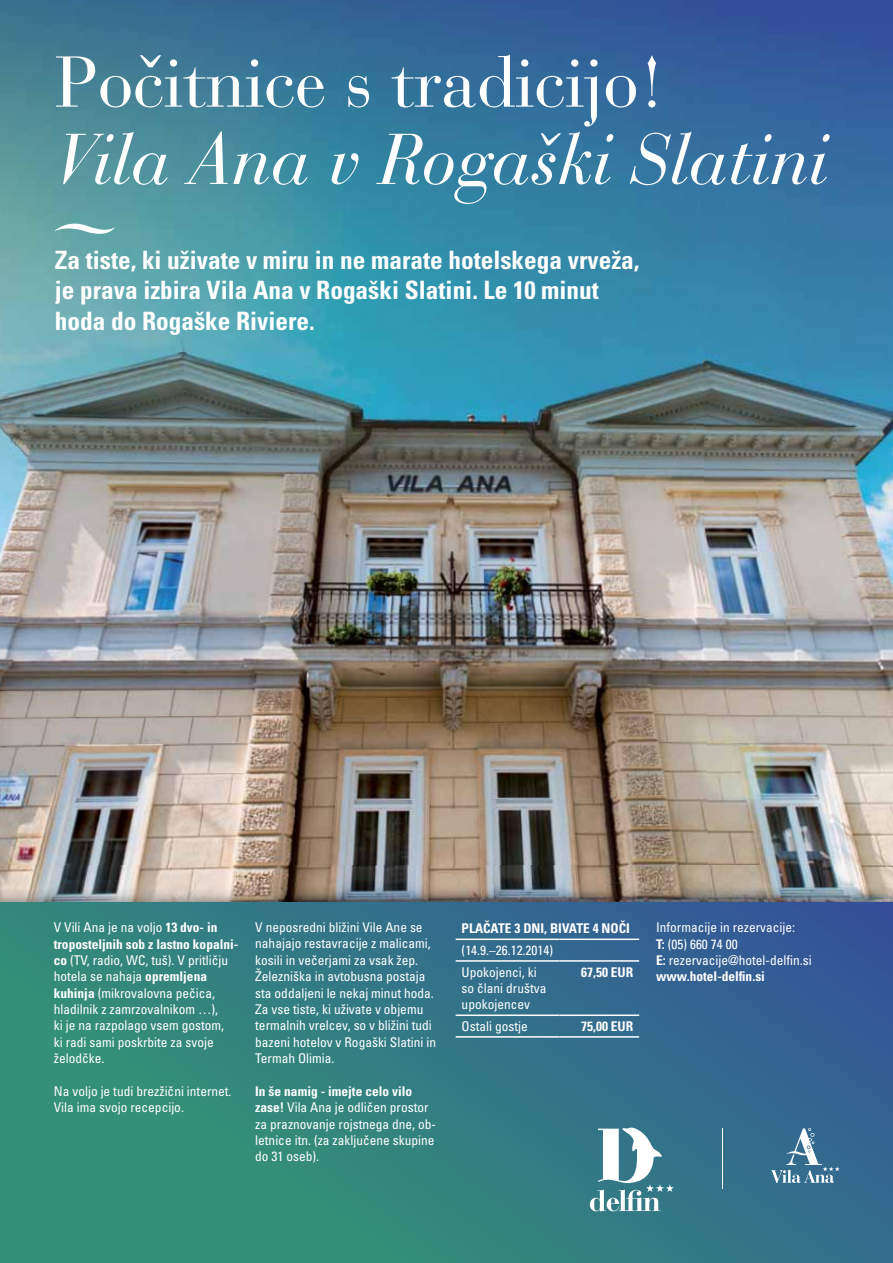
<style>
.page{position:relative;width:893px;height:1263px;background:#fff}
.page>*{position:absolute;margin:0;border:0;box-sizing:border-box;transform-origin:0 0}
.t1{font:italic 71.25px "Bauer Bodoni";letter-spacing:-.01em;color:#fff}
.t2{font:71.25px "Bauer Bodoni";letter-spacing:-.01em;color:#fff}
.t3{font:700 condensed 25.35px/30.3px "Univers LT Std";color:#fff}
.t4{font:condensed 13.35px/16.4px "Univers LT Std";color:#fff}
.t5{font:700 condensed 13.35px "Univers LT Std";color:#fff}
.s1{font-weight:700}
</style>
<div class="page">
<img style="left:0;top:865px;width:893px;height:38px">
<svg style="left:0;top:903px;width:893px;height:360px;background:#337a83"></svg>
<img style="left:0;top:0;width:340px;height:351px">
<img style="left:340px;top:0;width:358px;height:351px">
<img style="left:698px;top:0;width:195px;height:657px">
<img style="left:0;top:351px;width:344px;height:360px">
<img style="left:344px;top:347px;width:362px;height:364px">
<img style="left:705px;top:657px;width:188px;height:208px">
<img style="left:0;top:711px;width:708px;height:154px">
<svg style="left:55px;top:220px;width:60px;height:19px"></svg>
<hr style="left:456px;top:938px;width:103px;height:2px;background:#fff">
<hr style="left:559px;top:938px;width:80px;height:2px;background:#fff">
<hr style="left:456px;top:960px;width:103px;height:2px;background:#fff">
<hr style="left:559px;top:960px;width:80px;height:2px;background:#fff">
<hr style="left:456px;top:1014px;width:103px;height:2px;background:#fff">
<hr style="left:559px;top:1014px;width:80px;height:2px;background:#fff">
<hr style="left:456px;top:1036px;width:103px;height:2px;background:#fff">
<hr style="left:559px;top:1036px;width:80px;height:2px;background:#fff">
<hr style="left:722px;top:1128px;width:1px;height:61px;background:#fff">
<svg style="left:590px;top:1127px;width:84px;height:84px"></svg>
<svg style="left:770px;top:1128px;width:70px;height:55px;background:#5583a1"></svg>
<svg style="left:0;top:0;width:5px;height:5px"></svg>
<svg style="left:0;top:1256px;width:5px;height:7px"></svg>
<svg style="left:889px;top:0;width:4px;height:5px"></svg>
<svg style="left:889px;top:1256px;width:4px;height:7px"></svg>
<h1 class="t2" style="left:55px;top:40px;width:612px">PoËitnice s tradicijo!</h1>
<h1 class="t1" style="left:55px;top:117px;width:775px">Vila Ana v Rogaški Slatini</h1>
<h2 class="t3" style="left:55px;top:245px;width:586px">Za tiste, ki uživate v miru in ne marate hotelskega vrveža, je prava izbira Vila Ana v Rogaški Slatini. Le 10 minut hoda do Rogaške Riviere.</h2>
<p class="t4" style="left:54px;top:919px;width:186px">V Vili Ana je na voljo <span class="s1">13 dvo- in troposteljnih sob z lastno kopalni&shy;co</span> (TV, radio, WC, tuš). V pritličju hotela se nahaja <span class="s1">opremljena kuhinja</span> (mikrovalovna pečica, hladilnik z zamrzovalnikom …),<br>ki je na razpolago vsem gostom,<br>ki radi sami poskrbite za svoje želodčke.</p>
<p class="t4" style="left:54px;top:1083px;width:179px">Na voljo je tudi brezžični internet.<br>Vila ima svojo recepcijo.</p>
<p class="t4" style="left:255px;top:919px;width:182px">V neposredni bližini Vile Ane se nahajajo restavracije z malicami, kosili in večerjami za vsak žep.<br>Železniška in avtobusna postaja sta oddaljeni le nekaj minut hoda.<br>Za vse tiste, ki uživate v objemu termalnih vrelcev, so v bližini tudi bazeni hotelov v Rogaški Slatini in<br>Termah Olimia.</p>
<p class="t4" style="left:255px;top:1083px;width:182px"><span class="s1">In še namig - imejte celo vilo zase!</span> Vila Ana je odličen prostor za praznovanje rojstnega dne, ob&shy;letnice itn. (za zaključene skupine do 31 oseb).</p>
<p class="t5" style="left:462px;top:920px;width:170px">PLAČATE 3 DNI, BIVATE 4 NOČI</p>
<p class="t4" style="left:462px;top:939px;width:93px;line-height:21.6px">(14.9.–26.12.2014)<br>Upokojenci, ki</p>
<p class="t4" style="left:462px;top:980px;width:86px">so člani društva upokojencev</p>
<p class="t5" style="left:581px;top:964px;width:54px">67,50 EUR</p>
<p class="t4" style="left:462px;top:1018px;width:68px">Ostali gostje</p>
<p class="t5" style="left:581px;top:1018px;width:54px">75,00 EUR</p>
<p class="t4" style="left:656px;top:919px;width:157px">Informacije in rezervacije:<br><span class="s1">T:</span> (05) 660 74 00<br><span class="s1">E:</span> rezervacije@hotel-delfin.si <span class="s1">www.hotel-delfin.si</span></p>
</div>
